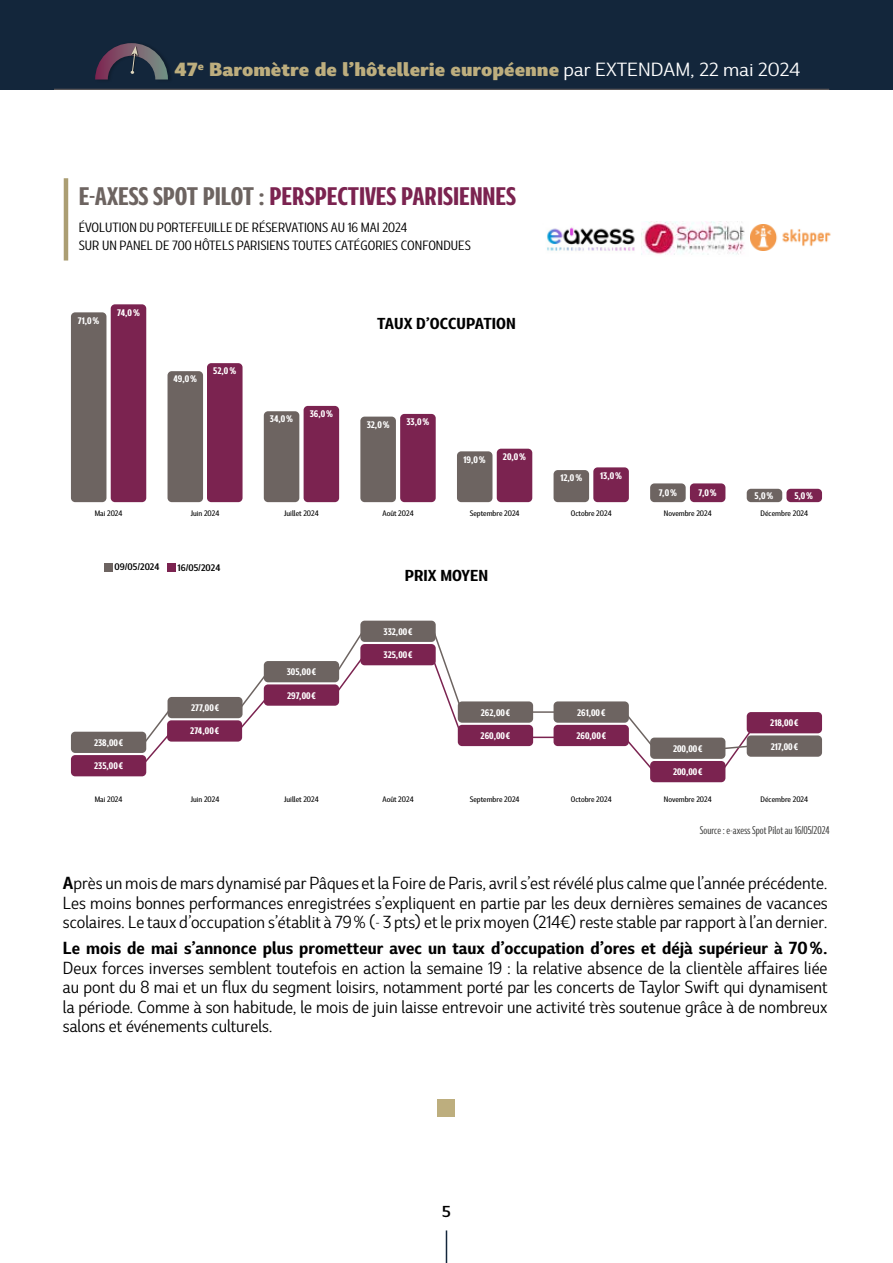
<style>
.page{position:relative;width:893px;height:1263px;background:#fff}
.page>*{position:absolute;margin:0;border:0;box-sizing:border-box;transform-origin:0 0}
.t1{font:700 condensed 24px "Marble Display";letter-spacing:-.005em;color:#7b2350}
.t2{font:800 expanded 18px "Marble Display";color:#bdae7e}
.t3{font:expanded 18px "Marble Display";color:#fff}
.t4{font:expanded 16.5px/19.5px "Marble Display";color:#000;text-align:justify;scale:.9 1}
.t5{font:700 expanded 16.5px "Marble Display";color:#000;scale:.9 1}
.t6{font:700 15px "Marble Display";color:#000}
.t7{font:600 expanded 15px "Marble Display";color:#000}
.t8{font:12.6px/18px "Marble Display";color:#000}
.t9{font:condensed 10.5px "Marble Display";color:#3c3c3b}
.t10{font:700 condensed 9px "Marble Display";color:#fff}
.t11{font:600 9px "Marble Display";color:#000}
.t12{font:500 7.5px "Marble Display";color:#000}
.s1{font-weight:400;color:#fff}
.s2{color:#6d6461}
.s3{font-weight:700}
</style>
<div class="page">
<hr style="left:446px;top:1230px;width:1px;height:33px;background:#13263b">
<div style="left:0;top:1px;width:893px;height:88px;background:#13263b"></div>
<hr style="left:54px;top:89px;width:775px;height:1px;background:#6d6461">
<svg style="left:95px;top:43px;width:73px;height:37px"></svg>
<svg style="left:137px;top:634px;width:616px;height:116px"></svg>
<hr style="left:64px;top:178px;width:4px;height:83px;background:#ab9e73">
<img style="left:642px;top:222px;width:103px;height:33px">
<img style="left:547px;top:227px;width:88px;height:24px">
<img style="left:750px;top:224px;width:81px;height:26px">
<div style="left:104px;top:563px;width:9px;height:9px;background:#6d6461"></div>
<div style="left:167px;top:563px;width:9px;height:9px;background:#7b2350"></div>
<div style="left:438px;top:1100px;width:17px;height:17px;background:#bdae7e"></div>
<div style="left:71px;top:312px;width:35px;height:190px;background:#6d6461;border-radius:4px"></div>
<div style="left:111px;top:304px;width:35px;height:198px;background:#7b2350;border-radius:4px"></div>
<div style="left:168px;top:371px;width:35px;height:131px;background:#6d6461;border-radius:4px"></div>
<div style="left:207px;top:363px;width:36px;height:139px;background:#7b2350;border-radius:4px"></div>
<div style="left:264px;top:411px;width:35px;height:91px;background:#6d6461;border-radius:4px"></div>
<div style="left:304px;top:406px;width:35px;height:96px;background:#7b2350;border-radius:4px"></div>
<div style="left:360px;top:417px;width:36px;height:85px;background:#6d6461;border-radius:4px"></div>
<div style="left:400px;top:414px;width:36px;height:88px;background:#7b2350;border-radius:4px"></div>
<div style="left:457px;top:451px;width:35px;height:51px;background:#6d6461;border-radius:4px"></div>
<div style="left:497px;top:449px;width:35px;height:53px;background:#7b2350;border-radius:4px"></div>
<div style="left:554px;top:470px;width:35px;height:32px;background:#6d6461;border-radius:4px"></div>
<div style="left:593px;top:467px;width:36px;height:35px;background:#7b2350;border-radius:4px"></div>
<div style="left:650px;top:483px;width:36px;height:19px;background:#6d6461;border-radius:4px"></div>
<div style="left:690px;top:483px;width:35px;height:19px;background:#7b2350;border-radius:4px"></div>
<div style="left:747px;top:489px;width:35px;height:13px;background:#6d6461;border-radius:4px"></div>
<div style="left:786px;top:489px;width:36px;height:13px;background:#7b2350;border-radius:4px"></div>
<div style="left:71px;top:732px;width:75px;height:21px;background:#6d6461;border-radius:4px"></div>
<div style="left:71px;top:755px;width:75px;height:21px;background:#7b2350;border-radius:4px"></div>
<div style="left:168px;top:697px;width:75px;height:21px;background:#6d6461;border-radius:4px"></div>
<div style="left:167px;top:720px;width:75px;height:22px;background:#7b2350;border-radius:4px"></div>
<div style="left:264px;top:661px;width:75px;height:21px;background:#6d6461;border-radius:4px"></div>
<div style="left:360px;top:621px;width:76px;height:21px;background:#6d6461;border-radius:4px"></div>
<div style="left:458px;top:701px;width:75px;height:22px;background:#6d6461;border-radius:4px"></div>
<div style="left:554px;top:701px;width:75px;height:22px;background:#6d6461;border-radius:4px"></div>
<div style="left:650px;top:761px;width:75px;height:21px;background:#7b2350;border-radius:4px"></div>
<div style="left:747px;top:735px;width:75px;height:22px;background:#6d6461;border-radius:4px"></div>
<div style="left:264px;top:684px;width:75px;height:22px;background:#7b2350;border-radius:4px"></div>
<div style="left:360px;top:644px;width:76px;height:21px;background:#7b2350;border-radius:4px"></div>
<div style="left:458px;top:725px;width:75px;height:21px;background:#7b2350;border-radius:4px"></div>
<div style="left:554px;top:725px;width:75px;height:21px;background:#7b2350;border-radius:4px"></div>
<div style="left:650px;top:738px;width:75px;height:21px;background:#6d6461;border-radius:4px"></div>
<div style="left:747px;top:712px;width:75px;height:21px;background:#7b2350;border-radius:4px"></div>
<p class="t2" style="left:187px;top:53px;width:615px">5<sup>e</sup> Baromètre de l’hôtellerie européenne <span class="s1">par EXTENDAM, 22 mai 2024</span></p>
<p class="t2" style="left:175px;top:53px;width:25px">47</p>
<p class="t3" style="left:700px;top:55px;width:110px">15 mars 2024</p>
<h1 class="t1" style="left:79px;top:176px;width:439px"><span class="s2">E-AXESS SPOT PILOT :</span> PERSPECTIVES PARISIENNES</h1>
<p class="t8" style="left:79px;top:217px;width:394px">ÉVOLUTION DU PORTEFEUILLE DE RÉSERVATIONS AU 16 MAI 2024<br>SUR UN PANEL DE 700 HÔTELS PARISIENS TOUTES CATÉGORIES CONFONDUES</p>
<p class="t10" style="left:78px;top:312px;width:23px">71,0 %</p>
<p class="t10" style="left:117px;top:304px;width:24px">74,0 %</p>
<p class="t10" style="left:173px;top:371px;width:25px">49,0 %</p>
<p class="t10" style="left:213px;top:363px;width:24px">52,0 %</p>
<p class="t10" style="left:270px;top:411px;width:25px">34,0 %</p>
<p class="t10" style="left:310px;top:406px;width:25px">36,0 %</p>
<p class="t6" style="left:377px;top:310px;width:140px">TAUX D’OCCUPATION</p>
<p class="t10" style="left:367px;top:417px;width:24px">32,0 %</p>
<p class="t10" style="left:406px;top:414px;width:24px">33,0 %</p>
<p class="t10" style="left:464px;top:451px;width:24px">19,0 %</p>
<p class="t10" style="left:503px;top:449px;width:25px">20,0 %</p>
<p class="t10" style="left:560px;top:470px;width:23px">12,0 %</p>
<p class="t10" style="left:600px;top:467px;width:23px">13,0 %</p>
<p class="t10" style="left:659px;top:485px;width:20px">7,0 %</p>
<p class="t10" style="left:699px;top:485px;width:20px">7,0 %</p>
<p class="t10" style="left:755px;top:488px;width:20px">5,0 %</p>
<p class="t10" style="left:794px;top:488px;width:20px">5,0 %</p>
<p class="t12" style="left:95px;top:507px;width:29px">Mai 2024</p>
<p class="t12" style="left:191px;top:507px;width:30px">Juin 2024</p>
<p class="t12" style="left:284px;top:507px;width:36px">Juillet 2024</p>
<p class="t12" style="left:382px;top:507px;width:33px">Août 2024</p>
<p class="t12" style="left:470px;top:507px;width:51px">Septembre 2024</p>
<p class="t12" style="left:571px;top:507px;width:42px">Octobre 2024</p>
<p class="t12" style="left:664px;top:507px;width:49px">Novembre 2024</p>
<p class="t12" style="left:761px;top:507px;width:49px">Décembre 2024</p>
<p class="t11" style="left:115px;top:559px;width:46px">09/05/2024</p>
<p class="t11" style="left:178px;top:560px;width:44px">16/05/2024</p>
<p class="t10" style="left:94px;top:735px;width:31px">238,00 €</p>
<p class="t10" style="left:94px;top:758px;width:30px">235,00 €</p>
<p class="t10" style="left:191px;top:700px;width:30px">277,00 €</p>
<p class="t10" style="left:190px;top:723px;width:30px">274,00 €</p>
<p class="t10" style="left:287px;top:664px;width:31px">305,00 €</p>
<p class="t10" style="left:287px;top:687px;width:30px">297,00 €</p>
<p class="t6" style="left:405px;top:563px;width:85px">PRIX MOYEN</p>
<p class="t10" style="left:384px;top:624px;width:30px">332,00 €</p>
<p class="t10" style="left:384px;top:647px;width:30px">325,00 €</p>
<p class="t10" style="left:481px;top:704px;width:31px">262,00 €</p>
<p class="t10" style="left:577px;top:704px;width:30px">261,00 €</p>
<p class="t10" style="left:481px;top:728px;width:31px">260,00 €</p>
<p class="t10" style="left:576px;top:728px;width:31px">260,00 €</p>
<p class="t10" style="left:673px;top:741px;width:31px">200,00 €</p>
<p class="t10" style="left:673px;top:764px;width:31px">200,00 €</p>
<p class="t10" style="left:770px;top:715px;width:30px">218,00 €</p>
<p class="t10" style="left:771px;top:738px;width:29px">217,00 €</p>
<p class="t12" style="left:95px;top:793px;width:29px">Mai 2024</p>
<p class="t12" style="left:191px;top:793px;width:30px">Juin 2024</p>
<p class="t12" style="left:284px;top:793px;width:36px">Juillet 2024</p>
<p class="t12" style="left:382px;top:793px;width:33px">Août 2024</p>
<p class="t12" style="left:470px;top:793px;width:51px">Septembre 2024</p>
<p class="t12" style="left:571px;top:793px;width:42px">Octobre 2024</p>
<p class="t12" style="left:664px;top:793px;width:49px">Novembre 2024</p>
<p class="t12" style="left:761px;top:793px;width:49px">Décembre 2024</p>
<p class="t9" style="left:700px;top:822px;width:131px">Source : e-axess Spot Pilot au 16/05/2024</p>
<p class="t4" style="left:63px;top:872px;width:851px"><span class="s3">A</span>près un mois de mars dynamisé par Pâques et la Foire de Paris, avril s’est révélé plus calme que l’année précédente.<br>Les moins bonnes performances enregistrées s’expliquent en partie par les deux dernières semaines de vacances scolaires. Le taux d’occupation s’établit à 79 % (- 3 pts) et le prix moyen (214€) reste stable par rapport à l’an dernier.</p>
<p class="t5" style="left:63px;top:934px;width:851px">Le mois de mai s’annonce plus prometteur avec un taux d’occupation d’ores et déjà supérieur à 70 %.</p>
<p class="t4" style="left:63px;top:956px;width:851px">Deux forces inverses semblent toutefois en action la semaine 19 : la relative absence de la clientèle affaires liée au pont du 8 mai et un flux du segment loisirs, notamment porté par les concerts de Taylor Swift qui dynamisent la période. Comme à son habitude, le mois de juin laisse entrevoir une activité très soutenue grâce à de nombreux salons et événements culturels.</p>
<p class="t7" style="left:442px;top:1198px;width:10px">5</p>
</div>
